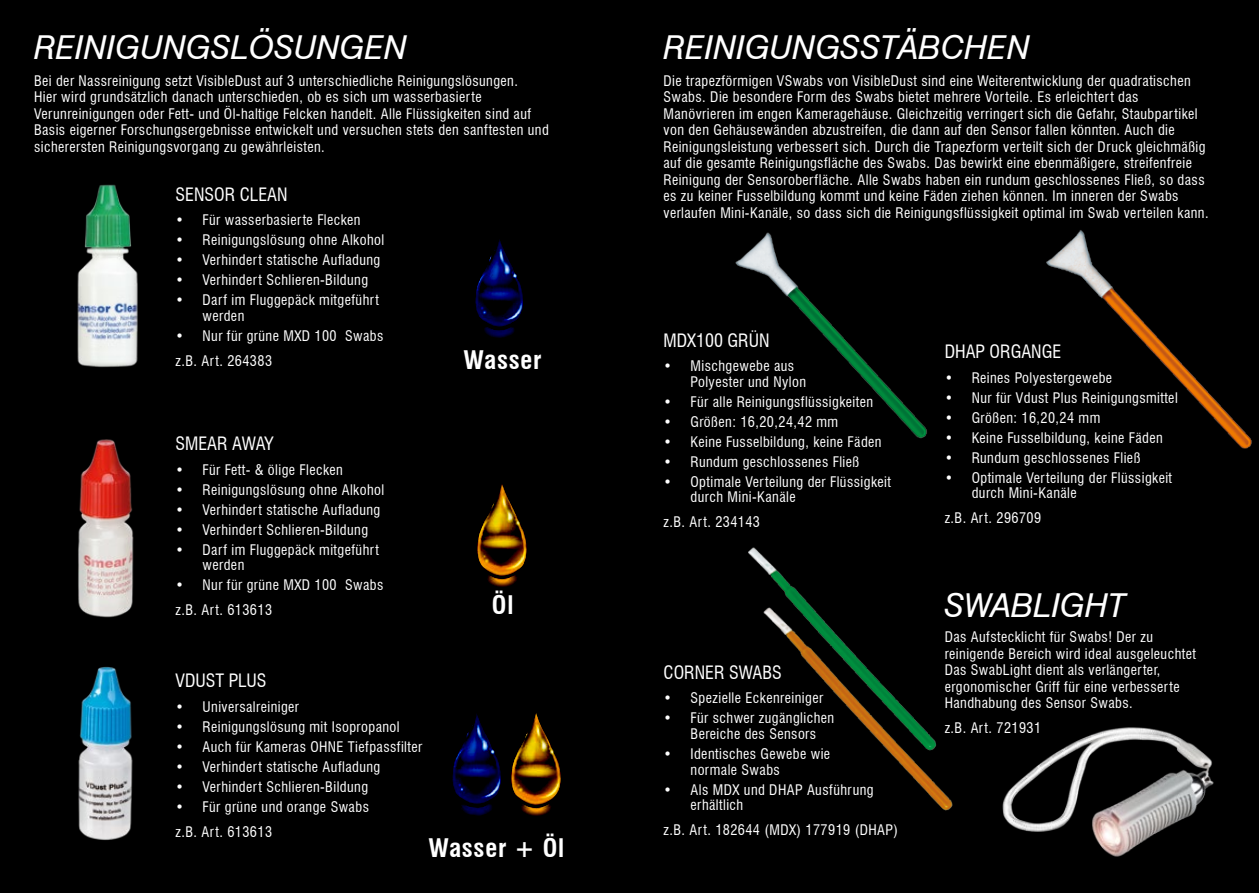
<style>
.page{position:relative;width:1259px;height:893px;background:#fff}
.page>*{position:absolute;margin:0;border:0;box-sizing:border-box;transform-origin:0 0}
.t1{font:italic 33px "Swiss 721 BT";color:#fff}
.t2{font:700 condensed 25.05px "Swiss 721 BT";letter-spacing:.03em;color:#fff}
.t3{font:condensed 18px "Swiss 721 BT";color:#fff}
.t4{font:condensed 14.25px/16.5px "Swiss 721 BT";letter-spacing:.03em;color:#fff}
</style>
<div class="page">
<div style="left:0;top:0;width:642px;height:893px;background:#000"></div>
<div style="left:617px;top:0;width:642px;height:893px;background:#000"></div>
<img style="left:1002px;top:727px;width:212px;height:130px">
<img style="left:77px;top:184px;width:61px;height:184px">
<img style="left:78px;top:439px;width:56px;height:179px">
<img style="left:78px;top:666px;width:55px;height:174px">
<img style="left:475px;top:239px;width:48px;height:99px">
<img style="left:452px;top:714px;width:49px;height:102px">
<img style="left:511px;top:713px;width:50px;height:103px">
<img style="left:477px;top:484px;width:50px;height:103px">
<img style="left:898px;top:761px;width:55px;height:50px">
<img style="left:748px;top:547px;width:188px;height:212px">
<img style="left:1046px;top:230px;width:206px;height:219px">
<img style="left:735px;top:232px;width:192px;height:207px">
<h1 class="t1" style="left:34px;top:27px;width:375px">REINIGUNGSLÖSUNGEN</h1>
<h1 class="t1" style="left:663px;top:27px;width:368px">REINIGUNGSSTÄBCHEN</h1>
<p class="t4" style="left:34px;top:72px;width:516px">Bei der Nassreinigung setzt VisibleDust auf 3 unterschiedliche Reinigungslösungen.<br>Hier wird grundsätzlich danach unterschieden, ob es sich um wasserbasierte Verunreinigungen oder Fett- und Öl-haltige Felcken handelt. Alle Flüssigkeiten sind auf Basis eigerner Forschungsergebnisse entwickelt und versuchen stets den sanftesten und sicherersten Reinigungsvorgang zu gewährleisten.</p>
<p class="t3" style="left:176px;top:184px;width:85px">Sensor Clean</p>
<p class="t4" style="left:176px;top:212px;width:187px">• Für wasserbasierte Flecken</p>
<p class="t4" style="left:176px;top:232px;width:210px">• Reinigungslösung ohne Alkohol</p>
<p class="t4" style="left:176px;top:252px;width:206px">• Verhindert statische Aufladung</p>
<p class="t4" style="left:176px;top:272px;width:194px">• Verhindert Schlieren-Bildung</p>
<p class="t4" style="left:203px;top:292px;width:178px;line-height:15.8px;text-indent:-27px">• Darf im Fluggepäck mitgeführt werden</p>
<p class="t4" style="left:176px;top:324px;width:209px;line-height:25px">• Nur für grüne MXD 100 Swabs z.B. Art. 264383</p>
<p class="t3" style="left:176px;top:433px;width:21px">Smear</p>
<p class="t3" style="left:232px;top:433px;width:43px">Away</p>
<p class="t4" style="left:176px;top:461px;width:169px">• Für Fett- &amp; ölige Flecken</p>
<p class="t4" style="left:176px;top:481px;width:210px">• Reinigungslösung ohne Alkohol</p>
<p class="t4" style="left:176px;top:501px;width:206px">• Verhindert statische Aufladung</p>
<p class="t4" style="left:176px;top:521px;width:194px">• Verhindert Schlieren-Bildung</p>
<p class="t4" style="left:203px;top:542px;width:178px;line-height:15.8px;text-indent:-27px">• Darf im Fluggepäck mitgeführt werden</p>
<p class="t4" style="left:176px;top:573px;width:209px;line-height:25px">• Nur für grüne MXD 100 Swabs z.B. Art. 613613</p>
<h2 class="t2" style="left:464px;top:344px;width:80px">Wasser</h2>
<h2 class="t2" style="left:492px;top:590px;width:23px">Öl</h2>
<p class="t3" style="left:176px;top:670px;width:91px">VDust Plus</p>
<p class="t4" style="left:176px;top:698px;width:125px">• Universalreiniger</p>
<p class="t4" style="left:176px;top:718px;width:226px">• Reinigungslösung mit Isopropanol</p>
<p class="t4" style="left:176px;top:738px;width:248px">• Auch für Kameras OHNE Tiefpassfilter</p>
<p class="t4" style="left:176px;top:758px;width:206px">• Verhindert statische Aufladung</p>
<p class="t4" style="left:176px;top:778px;width:194px">• Verhindert Schlieren-Bildung</p>
<p class="t4" style="left:176px;top:794px;width:195px;line-height:25px">• Für grüne und orange Swabs z.B. Art. 613613</p>
<h2 class="t2" style="left:428px;top:833px;width:137px">Wasser + Öl</h2>
<p class="t4" style="left:663px;top:72px;width:546px">Die trapezförmigen VSwabs von VisibleDust sind eine Weiterentwicklung der quadratischen Swabs. Die besondere Form des Swabs bietet mehrere Vorteile. Es erleichtert das Manövrieren im engen Kameragehäuse. Gleichzeitig verringert sich die Gefahr, Staubpartikel von den Gehäusewänden abzustreifen, die dann auf den Sensor fallen könnten. Auch die Reinigungsleistung verbessert sich. Durch die Trapezform verteilt sich der Druck gleichmäßig auf die gesamte Reinigungsfläche des Swabs. Das bewirkt eine ebenmäßigere, streifenfreie Reinigung der Sensoroberfläche. Alle Swabs haben ein rundum geschlossenes Fließ, so dass es zu keiner Fusselbildung kommt und keine Fäden ziehen können. Im inneren der Swabs verlaufen Mini-Kanäle, so dass sich die Reinigungsflüssigkeit optimal im Swab verteilen kann.</p>
<p class="t3" style="left:663px;top:329px;width:105px">MDX100 grün</p>
<p class="t4" style="left:690px;top:358px;width:117px;line-height:15.8px;text-indent:-27px">• Mischgewebe aus<br>Polyester und Nylon</p>
<p class="t4" style="left:663px;top:393px;width:211px">• Für alle Reinigungsflüssigkeiten</p>
<p class="t4" style="left:663px;top:413px;width:176px">• Größen: 16,20,24,42 mm</p>
<p class="t4" style="left:663px;top:433px;width:220px">• Keine Fusselbildung, keine Fäden</p>
<p class="t4" style="left:663px;top:453px;width:197px">• Rundum geschlossenes Fließ</p>
<p class="t4" style="left:690px;top:474px;width:202px;line-height:15.8px;text-indent:-27px">• Optimale Verteilung der Flüssigkeit durch Mini-Kanäle</p>
<p class="t4" style="left:663px;top:514px;width:98px">z.B. Art. 234143</p>
<p class="t3" style="left:663px;top:662px;width:32px">Corner</p>
<p class="t3" style="left:729px;top:662px;width:22px">Swabs</p>
<p class="t4" style="left:663px;top:690px;width:161px">• Spezielle Eckenreiniger</p>
<p class="t4" style="left:690px;top:710px;width:145px;line-height:15.8px;text-indent:-27px">• Für schwer zugänglichen<br>Bereiche des Sensors</p>
<p class="t4" style="left:690px;top:746px;width:141px;line-height:15.8px;text-indent:-27px">• Identisches Gewebe wie normale Swabs</p>
<p class="t4" style="left:690px;top:782px;width:185px;line-height:15.8px;text-indent:-27px">• Als MDX und DHAP Ausführung erhältlich</p>
<p class="t4" style="left:663px;top:822px;width:236px">z.B. Art. 182644 (MDX) 177919 (DHAP)</p>
<p class="t3" style="left:944px;top:341px;width:67px">DHAP organge</p>
<p class="t4" style="left:944px;top:369px;width:169px">• Reines Polyestergewebe</p>
<p class="t4" style="left:944px;top:389px;width:235px">• Nur für Vdust Plus Reinigungsmittel</p>
<p class="t4" style="left:944px;top:409px;width:157px">• Größen: 16,20,24 mm</p>
<p class="t4" style="left:944px;top:429px;width:220px">• Keine Fusselbildung, keine Fäden</p>
<p class="t4" style="left:944px;top:449px;width:197px">• Rundum geschlossenes Fließ</p>
<p class="t4" style="left:971px;top:469px;width:202px;line-height:15.8px;text-indent:-27px">• Optimale Verteilung der Flüssigkeit durch Mini-Kanäle</p>
<p class="t4" style="left:944px;top:510px;width:98px">z.B. Art. 296709</p>
<h1 class="t1" style="left:944px;top:585px;width:183px">SWABLIGHT</h1>
<p class="t4" style="left:944px;top:629px;width:253px">Das Aufstecklicht für Swabs! Der zu reinigende Bereich wird ideal ausgeleuchtet Das SwabLight dient als verlängerter, ergonomischer Griff für eine verbesserte Handhabung des Sensor Swabs.</p>
<p class="t4" style="left:944px;top:720px;width:98px">z.B. Art. 721931</p>
</div>
